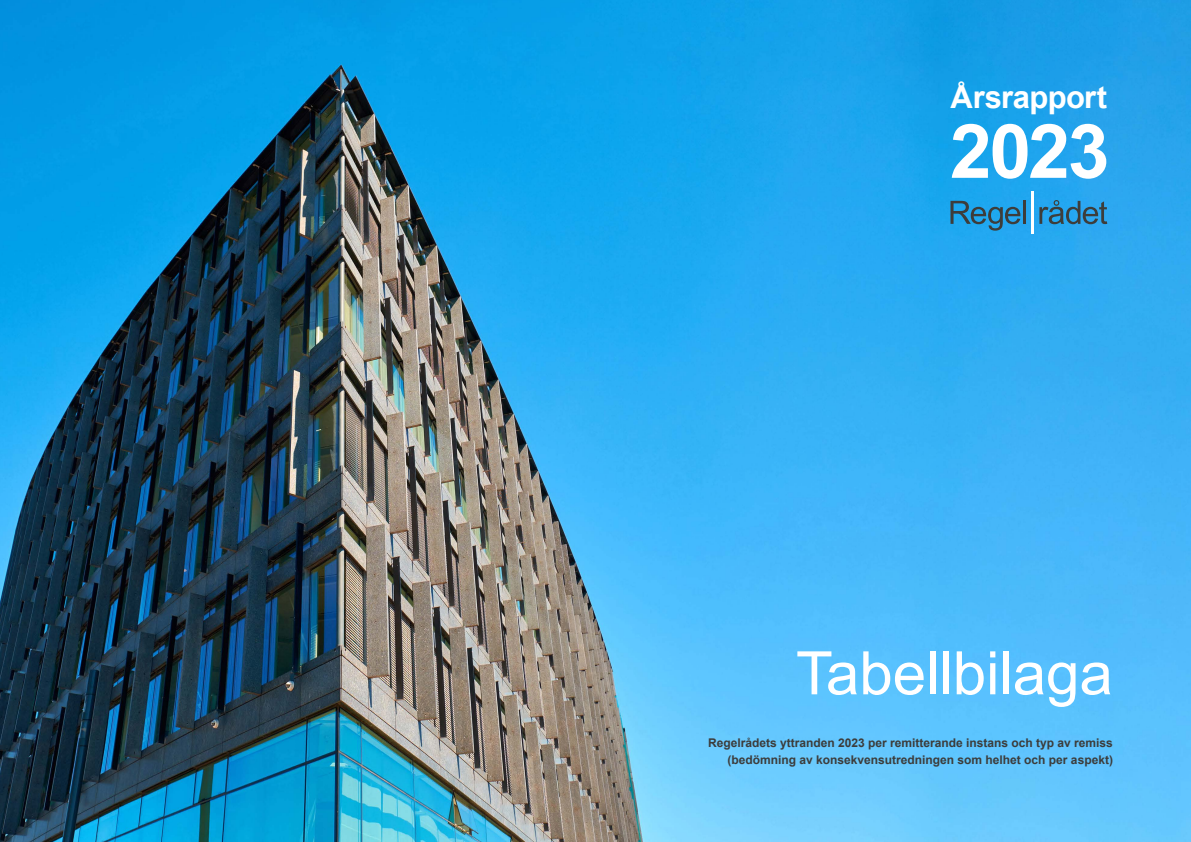
<style>
.page{position:relative;width:1191px;height:842px;background:#fff}
.page>*{position:absolute;margin:0;border:0;box-sizing:border-box;transform-origin:0 0}
.t1{font:700 75.1px "Arial";color:#fff}
.t2{font:60px "Arial";color:#fff}
.t3{font:700 31px "Arial";letter-spacing:-.02em;color:#fff}
.P_tabellsida-faktabröd{font:700 12px/17px "Arial";color:#3c3c3b;text-align:right}
</style>
<div class="page">
<img style="left:0;top:0;width:1191px;height:842px">
<hr style="left:1031px;top:192px;width:3px;height:42px;background:#fff">
<svg style="left:950px;top:201px;width:70px;height:30px"></svg>
<hr style="left:1023px;top:201px;width:3px;height:23px;background:#3d3d3b">
<svg style="left:1039px;top:200px;width:68px;height:24px"></svg>
<p class="t3" style="left:950px;top:76px;width:158px">Årsrapport</p>
<p class="t1" style="left:950px;top:102px;width:161px">2023</p>
<h1 class="t2" style="left:796px;top:634px;width:318px">Tabellbilaga</h1>
<p class="P_tabellsida-faktabröd" style="left:708px;top:734px;width:406px">Regelrådets yttranden 2023 per remitterande instans och typ av remiss (bedömning av konsekvensutredningen som helhet och per aspekt)</p>
</div>
